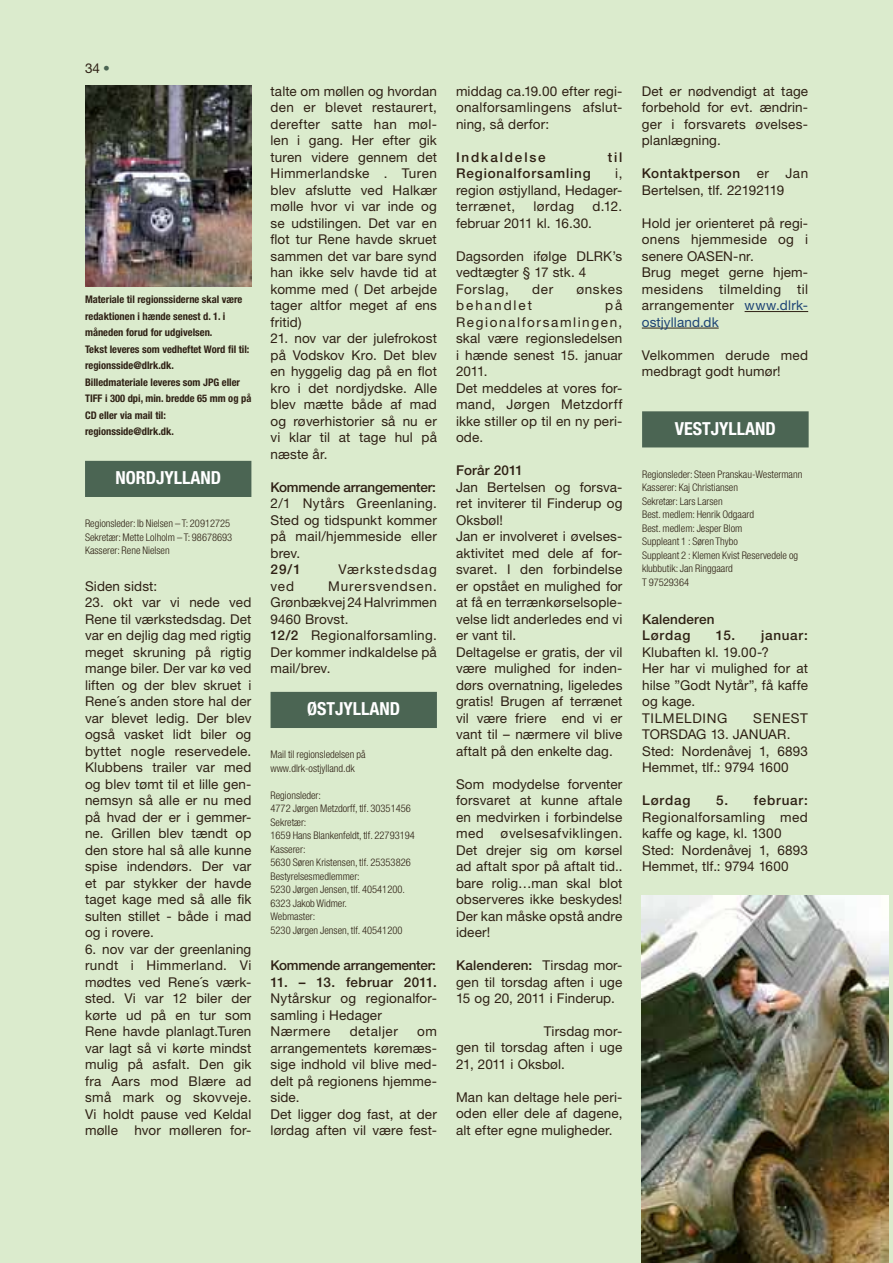
<style>
.page{position:relative;width:893px;height:1263px;background:#dbebcd}
.page>*{position:absolute;margin:0;border:0;box-sizing:border-box;transform-origin:0 0}
.t1{font:700 condensed 18px "Helvetica Neue LT Std";color:#fff}
.t2{font:13.5px/16.5px "Helvetica Neue LT Std";letter-spacing:.01em;color:#2e2014;text-align:justify}
.t3{font:500 13.5px/16.5px "Helvetica Neue LT Std";letter-spacing:.015em;color:#2e2014}
.t4{font:500 13.5px "Helvetica Neue LT Std";letter-spacing:-.02em;color:#2e2014}
.t5{font:500 13.5px "Helvetica Neue LT Std";letter-spacing:.055em;color:#2e2014}
.t6{font:500 13.5px "Helvetica Neue LT Std";letter-spacing:.06em;color:#2e2014}
.t7{font:13.5px "Helvetica Neue LT Std";letter-spacing:.08em;color:#2e2014}
.t8{font:500 13.5px "Helvetica Neue LT Std";letter-spacing:.135em;color:#2e2014}
.t9{font:13.5px "Helvetica Neue LT Std";letter-spacing:.145em;color:#2e2014}
.t10{font:13.5px "Helvetica Neue LT Std";letter-spacing:.04em;color:#2e2014}
.t11{font:300 condensed 10.5px/13.5px "Helvetica Neue LT Std";color:#2e2014}
.t12{font:700 condensed 10.5px/16.5px "Helvetica Neue LT Std";color:#2e2014}
.s1{color:#4b6553}
.s2{font-weight:500}
.s3{color:#1d4475}
</style>
<div class="page">
<img style="left:85px;top:85px;width:166px;height:201px">
<div style="left:85px;top:461px;width:166px;height:36px;background:#4b6553"></div>
<div style="left:271px;top:692px;width:166px;height:36px;background:#4b6553"></div>
<hr style="left:745px;top:311px;width:63px;height:1px;background:#2e2014">
<hr style="left:642px;top:328px;width:77px;height:1px;background:#2e2014">
<div style="left:642px;top:411px;width:167px;height:36px;background:#4b6553"></div>
<img style="left:642px;top:895px;width:247px;height:368px">
<p class="t2" style="left:85px;top:60px;width:26px">34 <span class="s1">•</span></p>
<p class="t12" style="left:85px;top:291px;width:168px">Materiale til regionssiderne skal være redaktionen i hænde senest d. 1. i måneden forud for udgivelsen.<br>Tekst leveres som vedheftet Word fil til: regionsside@dlrk.dk.<br>Billedmateriale leveres som JPG eller<br>TIFF i 300 dpi, min. bredde 65 mm og på<br>CD eller via mail til: regionsside@dlrk.dk.</p>
<h1 class="t1" style="left:115px;top:467px;width:107px">NORDJYLLAND</h1>
<p class="t11" style="left:85px;top:517px;width:149px">Regionsleder: Ib Nielsen – T: 20912725<br>Sekretær: Mette Lolholm – T: 98678693<br>Kasserer: Rene Nielsen</p>
<p class="t2" style="left:85px;top:577px;width:74px">Siden sidst:</p>
<p class="t2" style="left:85px;top:594px;width:168px">23. okt var vi nede ved Rene til værkstedsdag. Det var en dejlig dag med rigtig meget skruning på rigtig mange biler. Der var kø ved liften og der blev skruet i Rene´s anden store hal der var blevet ledig. Der blev også vasket lidt biler og byttet nogle reservedele.<br>Klubbens trailer var med og blev tømt til et lille gen&shy;nemsyn så alle er nu med på hvad der er i gemmer&shy;ne. Grillen blev tændt op den store hal så alle kunne spise indendørs. Der var et par stykker der havde taget kage med så alle fik sulten stillet - både i mad og i rovere.</p>
<p class="t2" style="left:85px;top:940px;width:168px">6. nov var der greenlaning rundt i Himmerland. Vi mødtes ved Rene´s værk&shy;sted. Vi var 12 biler der kørte ud på en tur som Rene havde planlagt.Turen var lagt så vi kørte mindst mulig på asfalt. Den gik fra Aars mod Blære ad små mark og skovveje.<br>Vi holdt pause ved Keldal mølle hvor mølleren for-</p>
<p class="t2" style="left:271px;top:82px;width:168px">talte om møllen og hvordan den er blevet restaurert, derefter satte han møl&shy;len i gang. Her efter gik turen videre gennem det Himmerlandske . Turen blev afslutte ved Halkær mølle hvor vi var inde og se udstilingen. Det var en flot tur Rene havde skruet sammen det var bare synd han ikke selv havde tid at komme med ( Det arbejde tager altfor meget af ens fritid)</p>
<p class="t2" style="left:271px;top:330px;width:168px">21. nov var der julefrokost på Vodskov Kro. Det blev en hyggelig dag på en flot kro i det nordjydske. Alle blev mætte både af mad og røverhistorier så nu er vi klar til at tage hul på næste år.</p>
<p class="t4" style="left:271px;top:479px;width:167px">Kommende arrangementer:</p>
<p class="t2" style="left:271px;top:495px;width:168px">2/1 Nytårs Greenlaning.<br>Sted og tidspunkt kommer på mail/hjemmeside eller brev.</p>
<p class="t3" style="left:271px;top:561px;width:32px">29/1</p>
<p class="t7" style="left:339px;top:561px;width:100px">Værkstedsdag</p>
<p class="t2" style="left:271px;top:577px;width:25px">ved</p>
<p class="t2" style="left:271px;top:577px;width:168px;text-align:left;text-indent:57px">Murersvendsen.<br>Grønbækvej 24 Halvrimmen<br>9460 Brovst.<br><span class="s2">12/2</span> Regionalforsamling.<br>Der kommer indkaldelse på mail/brev.</p>
<h1 class="t1" style="left:307px;top:698px;width:95px">ØSTJYLLAND</h1>
<p class="t11" style="left:271px;top:748px;width:97px">Mail til regionsledelsen på www.dlrk-ostjylland.dk</p>
<p class="t11" style="left:271px;top:788px;width:146px">Regionsleder:<br>4772 Jørgen Metzdorff, tlf. 30351456<br>Sekretær:<br>1659 Hans Blankenfeldt, tlf. 22793194<br>Kasserer:<br>5630 Søren Kristensen, tlf. 25353826<br>Bestyrelsesmedlemmer:<br>5230 Jørgen Jensen, tlf. 40541200.<br>6323 Jakob Widmer.<br>Webmaster:<br>5230 Jørgen Jensen, tlf. 40541200</p>
<p class="t4" style="left:271px;top:957px;width:167px">Kommende arrangementer:</p>
<p class="t3" style="left:271px;top:973px;width:168px">11. – 13. februar 2011.</p>
<p class="t2" style="left:271px;top:990px;width:168px;text-align:left">Nytårskur og regionalfor&shy;samling i Hedager<br>Nærmere</p>
<p class="t10" style="left:350px;top:1023px;width:50px">detaljer</p>
<p class="t2" style="left:271px;top:1023px;width:168px;text-align:left;text-indent:147px">om arrangementets køremæs&shy;sige indhold vil blive med&shy;delt på regionens hjemme&shy;side.<br>Det ligger dog fast, at der lørdag aften vil være fest-</p>
<p class="t2" style="left:456px;top:82px;width:168px">middag ca.19.00 efter regi&shy;onalforsamlingens afslut&shy;ning, så derfor:</p>
<p class="t8" style="left:456px;top:149px;width:91px">Indkaldelse</p>
<p class="t3" style="left:608px;top:148px;width:16px">til</p>
<p class="t6" style="left:456px;top:165px;width:136px">Regionalforsamling</p>
<p class="t2" style="left:456px;top:165px;width:168px;text-indent:159px">i, region østjylland, Hedager&shy;terrænet,</p>
<p class="t2" style="left:533px;top:198px;width:42px">lørdag</p>
<p class="t2" style="left:592px;top:198px;width:31px">d.12.</p>
<p class="t2" style="left:456px;top:214px;width:137px">februar 2011 kl. 16.30.</p>
<p class="t2" style="left:456px;top:247px;width:168px;text-align:left">Dagsorden ifølge DLRK’s vedtægter § 17 stk. 4<br>Forslag,</p>
<p class="t2" style="left:532px;top:280px;width:23px">der</p>
<p class="t2" style="left:576px;top:280px;width:48px">ønskes</p>
<p class="t2" style="left:456px;top:297px;width:168px;text-align:left;text-indent:149px">på<br>Regionalforsamlingen, skal være regionsledelsen i hænde senest 15. januar<br>2011.<br>Det meddeles at vores for&shy;mand, Jørgen Metzdorff ikke stiller op til en ny peri&shy;ode.</p>
<p class="t3" style="left:456px;top:462px;width:68px">Forår 2011</p>
<p class="t2" style="left:456px;top:478px;width:168px;text-align:left">Jan Bertelsen og forsva&shy;ret inviterer til Finderup og<br>Oksbøl!<br>Jan er involveret i øvelses&shy;aktivitet med dele af for&shy;svaret. I den forbindelse er opstået en mulighed for at få en terrænkørselsople&shy;velse lidt anderledes end vi er vant til.<br>Deltagelse er gratis, der vil være mulighed for inden&shy;dørs overnatning, ligeledes gratis! Brugen af terrænet vil være friere end vi er vant til – nærmere vil blive aftalt på den enkelte dag.</p>
<p class="t2" style="left:456px;top:775px;width:168px">Som modydelse forventer forsvaret at kunne aftale en medvirken i forbindelse med øvelsesafviklingen.<br>Det drejer sig om kørsel ad aftalt spor på aftalt tid.. bare rolig…man skal blot observeres ikke beskydes!<br>Der kan måske opstå andre ideer!</p>
<p class="t2" style="left:456px;top:957px;width:168px"><span class="s2">Kalenderen:</span> Tirsdag mor&shy;gen til torsdag aften i uge 15 og 20, 2011 i Finderup.</p>
<p class="t2" style="left:456px;top:1023px;width:168px;text-indent:88px">Tirsdag mor&shy;gen til torsdag aften i uge 21, 2011 i Oksbøl.</p>
<p class="t2" style="left:456px;top:1089px;width:168px">Man kan deltage hele peri&shy;oden eller dele af dagene, alt efter egne muligheder.</p>
<p class="t9" style="left:456px;top:297px;width:77px">behandlet</p>
<p class="t2" style="left:642px;top:82px;width:168px">Det er nødvendigt at tage forbehold for evt. ændrin&shy;ger i forsvarets øvelses&shy;planlægning.</p>
<p class="t2" style="left:642px;top:165px;width:168px"><span class="s2">Kontaktperson</span> er Jan<br>Bertelsen, tlf. 22192119</p>
<p class="t2" style="left:642px;top:214px;width:168px;text-align:left">Hold jer orienteret på regi&shy;onens hjemmeside og i senere OASEN-nr.<br>Brug meget gerne hjem&shy;mesidens tilmelding til arrangementer <span class="s3">www.dlrk&shy;ostjylland.dk</span></p>
<p class="t2" style="left:642px;top:346px;width:168px">Velkommen derude med medbragt godt humør!</p>
<h1 class="t1" style="left:675px;top:417px;width:103px">VESTJYLLAND</h1>
<p class="t11" style="left:642px;top:467px;width:162px">Regionsleder: Steen Pranskau-Westermann<br>Kasserer: Kaj Christiansen<br>Sekretær: Lars Larsen<br>Best. medlem: Henrik Odgaard<br>Best. medlem: Jesper Blom<br>Suppleant 1 : Søren Thybo<br>Suppleant 2 : Klemen Kvist Reservedele og klubbutik: Jan Ringgaard<br>T 97529364</p>
<p class="t3" style="left:642px;top:610px;width:74px">Kalenderen<br>Lørdag</p>
<p class="t5" style="left:716px;top:627px;width:93px">15. januar:</p>
<p class="t2" style="left:642px;top:643px;width:167px;text-align:left">Klubaften kl. 19.00-?<br>Her har vi mulighed for at hilse ”Godt Nytår”, få kaffe og kage.<br>TILMELDING</p>
<p class="t2" style="left:642px;top:709px;width:167px;text-align:left;text-indent:111px">SENEST<br>TORSDAG 13. JANUAR.<br>Sted: Nordenåvej 1, 6893<br>Hemmet, tlf.: 9794 1600</p>
<p class="t3" style="left:642px;top:792px;width:50px">Lørdag</p>
<p class="t5" style="left:716px;top:792px;width:93px">5. februar:</p>
<p class="t2" style="left:642px;top:808px;width:167px;text-align:left">Regionalforsamling med kaffe og kage, kl. 1300<br>Sted: Nordenåvej 1, 6893<br>Hemmet, tlf.: 9794 1600</p>
</div>
